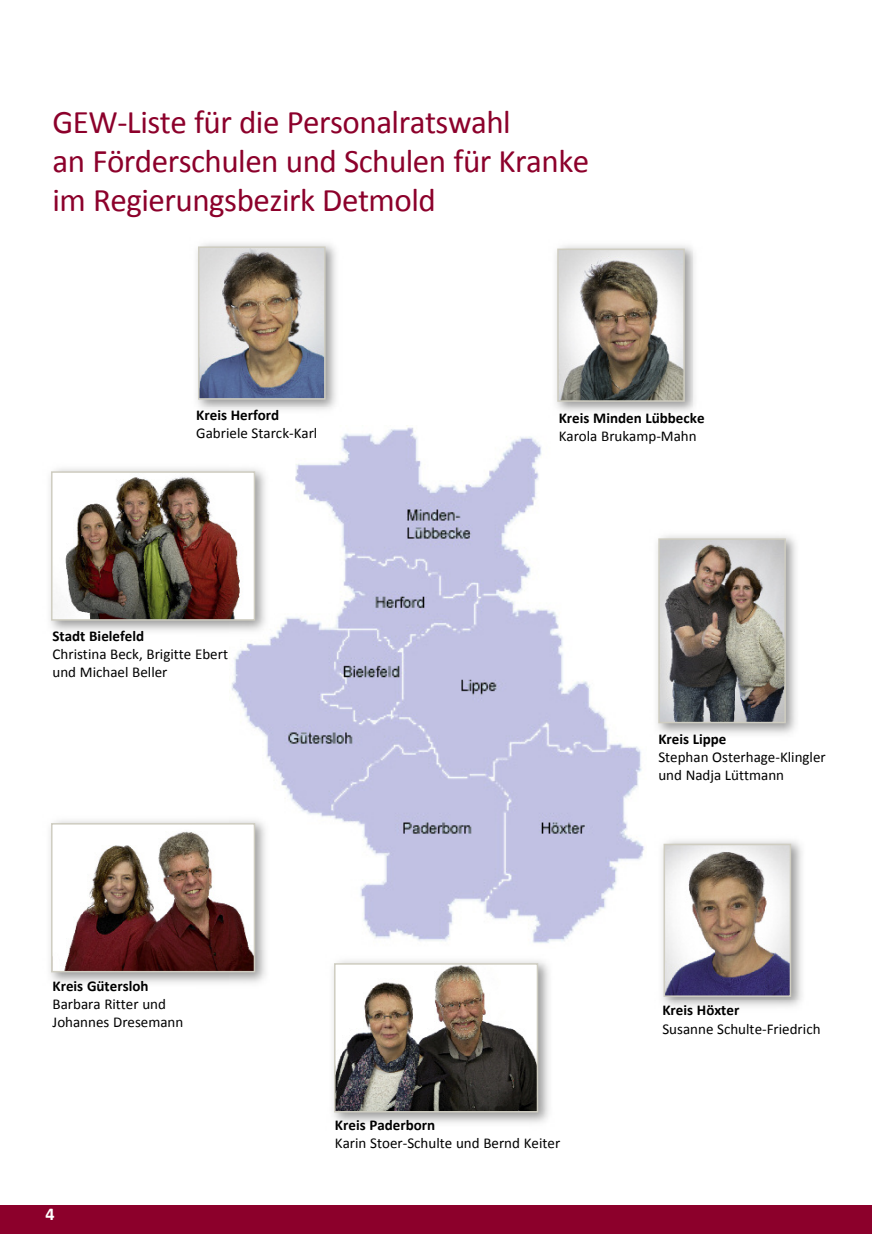
<style>
.page{position:relative;width:872px;height:1234px;background:#fff}
.page>*{position:absolute;margin:0;border:0;box-sizing:border-box;transform-origin:0 0}
.t1{font:33px/39px "Calibri";letter-spacing:-.015em;color:#8c002b}
.t2{font:700 18px "Calibri";color:#fff}
.t3{font:15px/18px "Calibri";color:#000}
.t4{font:700 15px "Calibri";color:#000}
</style>
<div class="page">
<div style="left:0;top:1204px;width:872px;height:29px;background:#8c002b"></div>
<img style="left:231px;top:425px;width:413px;height:518px">
<img style="left:197px;top:243px;width:139px;height:164px">
<img style="left:201px;top:249px;width:121px;height:147px">
<div style="left:198px;top:246px;width:127px;height:153px;border:2px solid #cfcdc1"></div>
<img style="left:556px;top:245px;width:138px;height:167px">
<img style="left:560px;top:251px;width:122px;height:147px">
<div style="left:557px;top:248px;width:128px;height:153px;border:2px solid #cfcdc1"></div>
<img style="left:657px;top:535px;width:139px;height:199px">
<img style="left:661px;top:541px;width:122px;height:179px">
<div style="left:658px;top:538px;width:128px;height:185px;border:2px solid #cfcdc1"></div>
<img style="left:662px;top:840px;width:140px;height:167px">
<img style="left:666px;top:846px;width:122px;height:147px">
<div style="left:663px;top:843px;width:128px;height:153px;border:2px solid #cfcdc1"></div>
<img style="left:50px;top:462px;width:223px;height:176px">
<img style="left:54px;top:474px;width:198px;height:143px">
<div style="left:51px;top:471px;width:204px;height:149px;border:2px solid #cfcdc1"></div>
<img style="left:50px;top:814px;width:223px;height:169px">
<img style="left:54px;top:825px;width:198px;height:144px">
<div style="left:51px;top:822px;width:204px;height:150px;border:2px solid #cfcdc1"></div>
<img style="left:333px;top:960px;width:216px;height:163px">
<img style="left:337px;top:965px;width:198px;height:144px">
<div style="left:334px;top:962px;width:204px;height:150px;border:2px solid #cfcdc1"></div>
<h1 class="t1" style="left:53px;top:102px;width:538px">GEW-Liste für die Personalratswahl<br>an Förderschulen und Schulen für Kranke im Regierungsbezirk Detmold</h1>
<p class="t4" style="left:196px;top:406px;width:85px">Kreis Herford</p>
<p class="t3" style="left:196px;top:424px;width:123px">Gabriele Starck-Karl</p>
<p class="t4" style="left:53px;top:626px;width:93px">Stadt Bielefeld</p>
<p class="t3" style="left:53px;top:645px;width:177px">Christina Beck, Brigitte Ebert und michael Beller</p>
<p class="t4" style="left:559px;top:409px;width:147px">Kreis Minden Lübbecke</p>
<p class="t3" style="left:559px;top:427px;width:139px">Karola Brukamp-mahn</p>
<p class="t4" style="left:658px;top:729px;width:70px">Kreis Lippe</p>
<p class="t3" style="left:658px;top:747px;width:169px">Stephan Osterhage-Klingler und nadja Lüttmann</p>
<p class="t4" style="left:53px;top:976px;width:97px">Kreis Gütersloh</p>
<p class="t3" style="left:53px;top:994px;width:132px">Barbara Ritter und<br>Johannes Dresemann</p>
<p class="t2" style="left:46px;top:1202px;width:11px">4</p>
<p class="t4" style="left:335px;top:1115px;width:102px">Kreis Paderborn</p>
<p class="t3" style="left:335px;top:1133px;width:227px">Karin Stoer-Schulte und Bernd Keiter</p>
<p class="t4" style="left:662px;top:1000px;width:78px">Kreis Höxter</p>
<p class="t3" style="left:662px;top:1019px;width:160px">Susanne Schulte-Friedrich</p>
</div>
